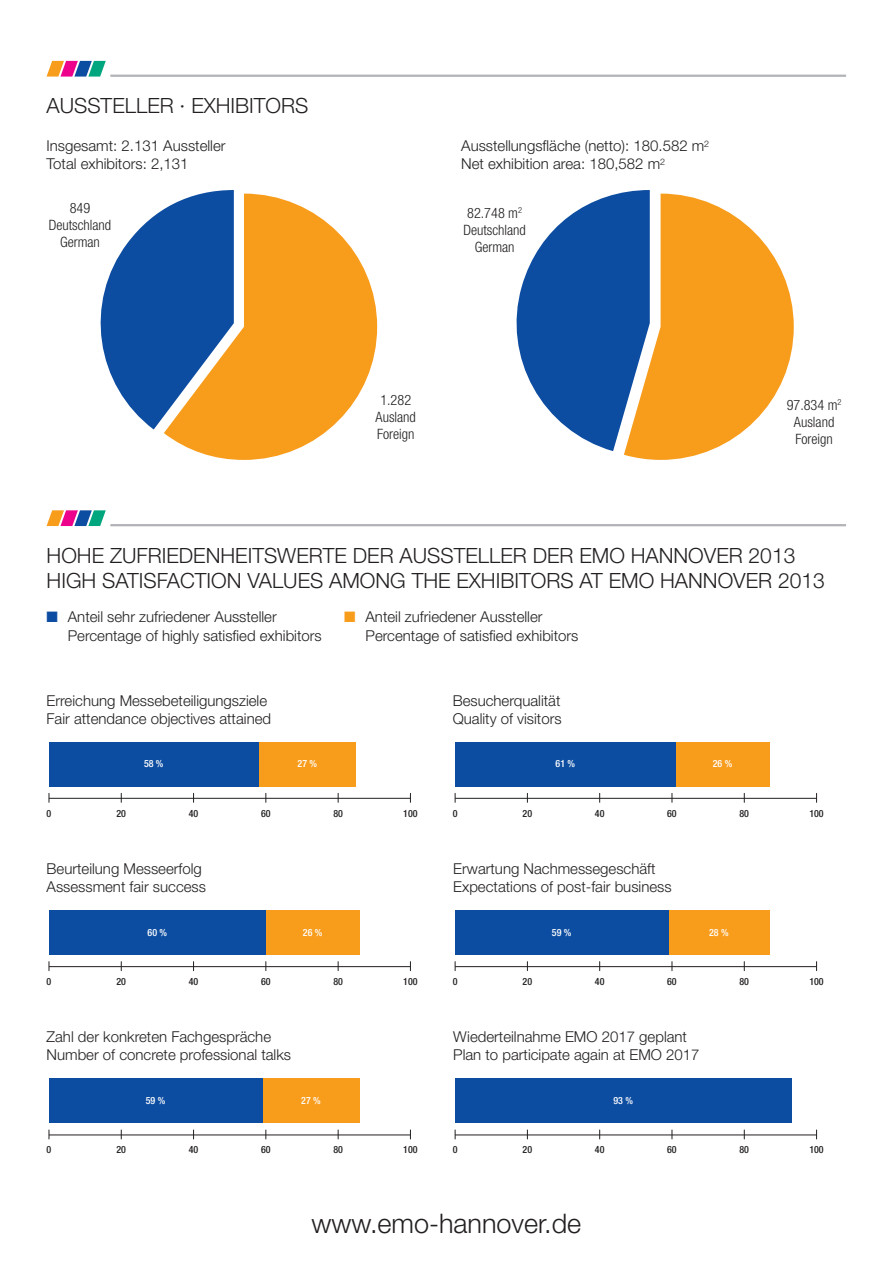
<style>
.page{position:relative;width:893px;height:1263px;background:#fff}
.page>*{position:absolute;margin:0;border:0;box-sizing:border-box;transform-origin:0 0}
.t1{font:300 27px "Helvetica Neue";color:#231f20}
.t2{font:300 21px/25.2px "Helvetica Neue";color:#231f20}
.t3{font:300 15px/18px "Helvetica Neue";color:#231f20}
.t4{font:300 condensed 14.25px/17.1px "Helvetica Neue";color:#231f20;text-align:center}
.t5{font:500 condensed 10.05px "Helvetica Neue";color:#231f20}
.t6{font:500 condensed 10.05px "Helvetica Neue";color:#fff}
.s1{color:#0d4da1}
.s2{color:#f89c1c}
</style>
<div class="page">
<svg style="left:47px;top:61px;width:59px;height:16px"></svg>
<hr style="left:110px;top:75px;width:736px;height:2px;background:#b2b3b7">
<svg style="left:47px;top:510px;width:59px;height:16px"></svg>
<hr style="left:110px;top:524px;width:736px;height:2px;background:#b2b3b7">
<svg style="left:164px;top:194px;width:213px;height:266px;fill:#f89c1c"></svg>
<svg style="left:100px;top:190px;width:134px;height:240px"></svg>
<svg style="left:624px;top:194px;width:170px;height:266px;fill:#f89c1c"></svg>
<svg style="left:516px;top:190px;width:134px;height:261px"></svg>
<div style="left:259px;top:742px;width:97px;height:44px;background:#f89c1c"></div>
<div style="left:49px;top:742px;width:210px;height:44px;background:#0d4da1"></div>
<hr style="left:49px;top:798px;width:361px;height:1px;background:#231f20">
<div style="left:675px;top:742px;width:94px;height:44px;background:#f89c1c"></div>
<div style="left:455px;top:742px;width:220px;height:44px;background:#0d4da1"></div>
<hr style="left:455px;top:798px;width:361px;height:1px;background:#231f20">
<div style="left:266px;top:910px;width:93px;height:45px;background:#f89c1c"></div>
<div style="left:49px;top:910px;width:217px;height:45px;background:#0d4da1"></div>
<hr style="left:49px;top:966px;width:361px;height:1px;background:#231f20">
<div style="left:668px;top:910px;width:101px;height:45px;background:#f89c1c"></div>
<div style="left:455px;top:910px;width:213px;height:45px;background:#0d4da1"></div>
<hr style="left:455px;top:966px;width:361px;height:1px;background:#231f20">
<div style="left:262px;top:1079px;width:98px;height:44px;background:#f89c1c"></div>
<div style="left:49px;top:1079px;width:213px;height:44px;background:#0d4da1"></div>
<hr style="left:49px;top:1135px;width:361px;height:1px;background:#231f20">
<div style="left:455px;top:1079px;width:336px;height:44px;background:#0d4da1"></div>
<hr style="left:455px;top:1135px;width:361px;height:1px;background:#231f20">
<h2 class="t2" style="left:47px;top:95px;width:263px">AUSSTELLER · EXHIBITORS</h2>
<p class="t3" style="left:47px;top:138px;width:180px">Insgesamt: 2.131 Aussteller<br>Total exhibitors: 2,131</p>
<p class="t3" style="left:461px;top:138px;width:250px">Ausstellungsfläche (netto): 180.582 m<sup>2<br></sup>Net exhibition area: 180,582 m<sup>2</sup></p>
<p class="t4" style="left:49px;top:200px;width:64px">849<br>Deutschland<br>German</p>
<p class="t4" style="left:463px;top:205px;width:64px">82.748 m<sup>2<br></sup>Deutschland<br>German</p>
<p class="t4" style="left:376px;top:393px;width:42px">1.282<br>Ausland<br>Foreign</p>
<p class="t4" style="left:787px;top:398px;width:56px">97.834 m<sup>2<br></sup>Ausland<br>Foreign</p>
<h2 class="t2" style="left:47px;top:545px;width:780px">HOHE ZUFRIEDENHEITSWERTE DER AUSSTELLER DER EMO HANNOVER 2013<br>HIGH SATISFACTION VALUES AMONG THE EXHIBITORS AT EMO HANNOVER 2013</h2>
<p class="t3" style="left:47px;top:609px;width:232px"><span class="s1">■</span> Anteil sehr zufriedener Aussteller</p>
<p class="t3" style="left:344px;top:609px;width:200px"><span class="s2">■</span> Anteil zufriedener Aussteller</p>
<p class="t3" style="left:68px;top:628px;width:255px">Percentage of highly satisfied exhibitors</p>
<p class="t3" style="left:366px;top:628px;width:214px">Percentage of satisfied exhibitors</p>
<p class="t3" style="left:47px;top:693px;width:226px">Erreichung Messebeteiligungsziele<br>Fair attendance objectives attained</p>
<p class="t3" style="left:453px;top:693px;width:110px">Besucherqualität<br>Quality of visitors</p>
<p class="t6" style="left:144px;top:760px;width:21px">58 %</p>
<p class="t6" style="left:298px;top:760px;width:21px">27 %</p>
<p class="t5" style="left:47px;top:809px;width:6px">0</p>
<p class="t5" style="left:116px;top:809px;width:11px">20</p>
<p class="t5" style="left:189px;top:809px;width:11px">40</p>
<p class="t5" style="left:261px;top:809px;width:11px">60</p>
<p class="t5" style="left:333px;top:809px;width:11px">80</p>
<p class="t5" style="left:403px;top:809px;width:16px">100</p>
<p class="t6" style="left:555px;top:760px;width:21px">61 %</p>
<p class="t6" style="left:713px;top:760px;width:21px">26 %</p>
<p class="t5" style="left:453px;top:810px;width:6px">0</p>
<p class="t5" style="left:523px;top:810px;width:11px">20</p>
<p class="t5" style="left:595px;top:810px;width:11px">40</p>
<p class="t5" style="left:667px;top:810px;width:11px">60</p>
<p class="t5" style="left:739px;top:810px;width:11px">80</p>
<p class="t5" style="left:809px;top:810px;width:16px">100</p>
<p class="t3" style="left:47px;top:861px;width:161px">Beurteilung Messeerfolg<br>Assessment fair success</p>
<p class="t3" style="left:453px;top:861px;width:220px">Erwartung Nachmessegeschäft<br>Expectations of post-fair business</p>
<p class="t6" style="left:148px;top:928px;width:21px">60 %</p>
<p class="t6" style="left:303px;top:928px;width:21px">26 %</p>
<p class="t5" style="left:47px;top:978px;width:6px">0</p>
<p class="t5" style="left:116px;top:978px;width:11px">20</p>
<p class="t5" style="left:189px;top:978px;width:11px">40</p>
<p class="t5" style="left:261px;top:978px;width:11px">60</p>
<p class="t5" style="left:333px;top:978px;width:11px">80</p>
<p class="t5" style="left:403px;top:978px;width:16px">100</p>
<p class="t6" style="left:552px;top:928px;width:21px">59 %</p>
<p class="t6" style="left:709px;top:928px;width:21px">28 %</p>
<p class="t5" style="left:453px;top:978px;width:6px">0</p>
<p class="t5" style="left:523px;top:978px;width:11px">20</p>
<p class="t5" style="left:595px;top:978px;width:11px">40</p>
<p class="t5" style="left:667px;top:978px;width:11px">60</p>
<p class="t5" style="left:739px;top:978px;width:11px">80</p>
<p class="t5" style="left:809px;top:978px;width:16px">100</p>
<p class="t3" style="left:47px;top:1030px;width:246px">Zahl der konkreten Fachgespräche<br>Number of concrete professional talks</p>
<p class="t3" style="left:453px;top:1030px;width:248px">Wiederteilnahme EMO 2017 geplant<br>Plan to participate again at EMO 2017</p>
<p class="t6" style="left:146px;top:1097px;width:21px">59 %</p>
<p class="t6" style="left:301px;top:1097px;width:21px">27 %</p>
<p class="t5" style="left:47px;top:1146px;width:6px">0</p>
<p class="t5" style="left:116px;top:1146px;width:11px">20</p>
<p class="t5" style="left:189px;top:1146px;width:11px">40</p>
<p class="t5" style="left:261px;top:1146px;width:11px">60</p>
<p class="t5" style="left:333px;top:1146px;width:11px">80</p>
<p class="t5" style="left:403px;top:1146px;width:16px">100</p>
<p class="t6" style="left:613px;top:1097px;width:21px">93 %</p>
<p class="t5" style="left:453px;top:1146px;width:6px">0</p>
<p class="t5" style="left:523px;top:1146px;width:11px">20</p>
<p class="t5" style="left:595px;top:1146px;width:11px">40</p>
<p class="t5" style="left:667px;top:1146px;width:11px">60</p>
<p class="t5" style="left:739px;top:1146px;width:11px">80</p>
<p class="t5" style="left:809px;top:1146px;width:16px">100</p>
<h1 class="t1" style="left:311px;top:1214px;width:271px">www.emo-hannover.de</h1>
</div>
